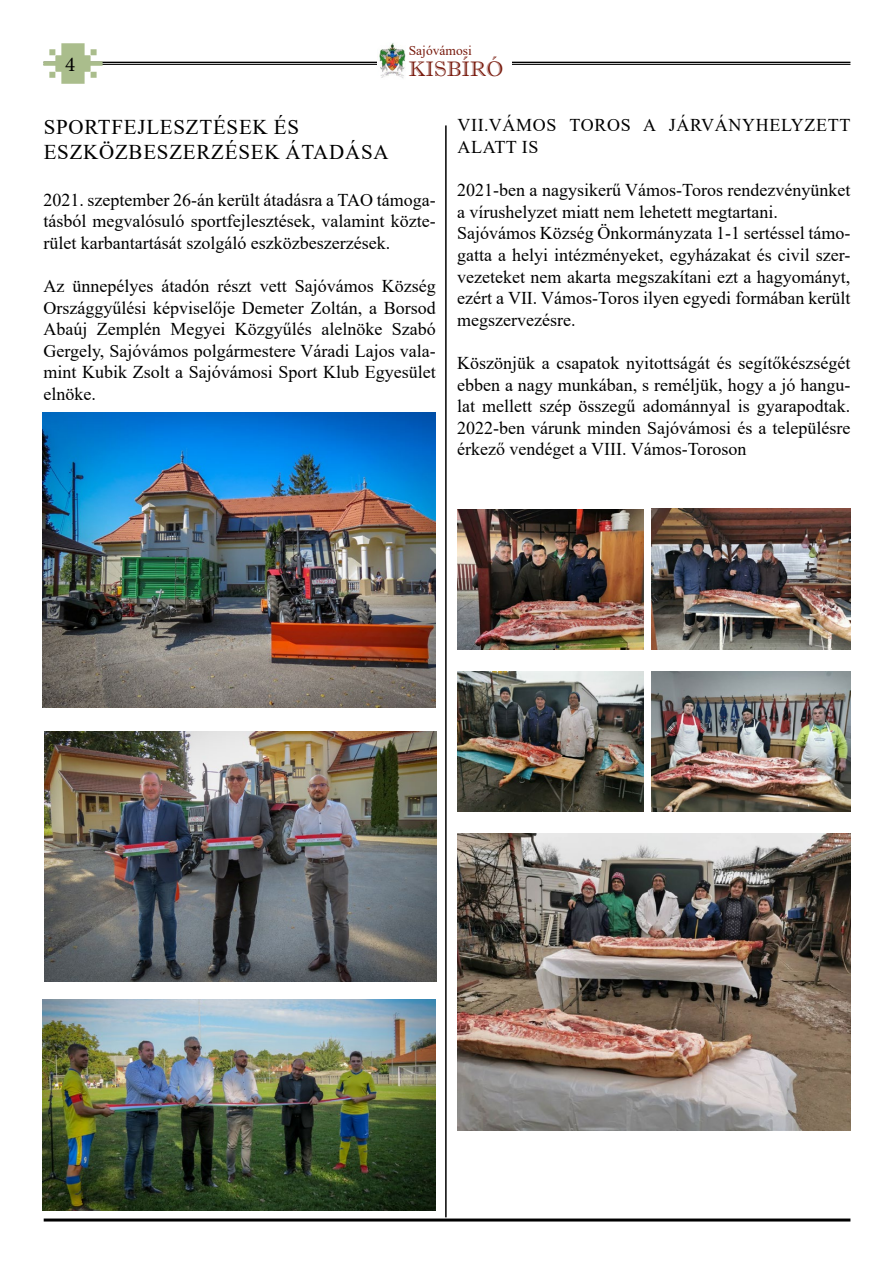
<style>
.page{position:relative;width:893px;height:1263px;background:#fff}
.page>*{position:absolute;margin:0;border:0;box-sizing:border-box;transform-origin:0 0}
.t1{font:21px/25.2px "Times New Roman";letter-spacing:.035em;color:#000}
.t2{font:21px "Imprint MT Shadow";color:#781a0d}
.t3{font:21px "Minion Pro";color:#000}
.t4{font:18px/21.6px "Times New Roman";color:#000;text-align:justify}
.t5{font:18px/21.6px "Times New Roman";letter-spacing:.035em;color:#000}
.t6{font:13.5px "Times New Roman";color:#781a0d}
</style>
<div class="page">
<hr style="left:44px;top:1218px;width:806px;height:3px;background:#000">
<hr style="left:44px;top:64px;width:806px;height:1px;background:#000">
<hr style="left:44px;top:62px;width:806px;height:1px;background:#000">
<div style="left:405px;top:43px;width:106px;height:36px;background:#fff"></div>
<img style="left:378px;top:43px;width:27px;height:35px">
<svg style="left:43px;top:43px;width:60px;height:41px"></svg>
<hr style="left:445px;top:125px;width:2px;height:1092px;background:#000">
<img style="left:43px;top:412px;width:393px;height:295px">
<img style="left:44px;top:732px;width:393px;height:250px">
<img style="left:43px;top:999px;width:393px;height:211px">
<img style="left:651px;top:671px;width:199px;height:140px">
<img style="left:457px;top:671px;width:187px;height:140px">
<img style="left:651px;top:509px;width:199px;height:140px">
<img style="left:457px;top:833px;width:393px;height:297px">
<img style="left:457px;top:509px;width:187px;height:140px">
<p class="t6" style="left:409px;top:41px;width:65px">Sajóvámosi</p>
<p class="t3" style="left:65px;top:51px;width:12px">4</p>
<p class="t2" style="left:409px;top:56px;width:96px">KISBÍRÓ</p>
<p class="t1" style="left:44px;top:113px;width:346px">SPORTFEJLESZTÉSEK ÉS<br>ESZKÖZBESZERZÉSEK ÁTADÁSA</p>
<p class="t4" style="left:43px;top:188px;width:394px">2021. szeptember 26-án került átadásra a TAO támoga&shy;tásból megvalósuló sportfejlesztések, valamint közte&shy;rület karbantartását szolgáló eszközbeszerzések.</p>
<p class="t4" style="left:43px;top:275px;width:394px">Az ünnepélyes átadón részt vett Sajóvámos Község Országgyűlési képviselője Demeter Zoltán, a Borsod Abaúj Zemplén Megyei Közgyűlés alelnöke Szabó Gergely, Sajóvámos polgármestere Váradi Lajos vala&shy;mint Kubik Zsolt a Sajóvámosi Sport Klub Egyesület elnöke.</p>
<p class="t5" style="left:457px;top:114px;width:394px">VII.VÁMOS TOROS A JÁRVÁNYHELYZETT<br>ALATT IS</p>
<p class="t4" style="left:457px;top:179px;width:395px;text-align:left">2021-ben a nagysikerű Vámos-Toros rendezvényünket a vírushelyzet miatt nem lehetett megtartani.<br>Sajóvámos Község Önkormányzata 1-1 sertéssel támo&shy;gatta a helyi intézményeket, egyházakat és civil szer&shy;vezeteket nem akarta megszakítani ezt a hagyományt, ezért a VII. Vámos-Toros ilyen egyedi formában került megszervezésre.</p>
<p class="t4" style="left:457px;top:352px;width:395px">Köszönjük a csapatok nyitottságát és segítőkészségét ebben a nagy munkában, s reméljük, hogy a jó hangu&shy;lat mellett szép összegű adománnyal is gyarapodtak.<br>2022-ben várunk minden Sajóvámosi és a településre érkező vendéget a VIII. Vámos-Toroson</p>
</div>
